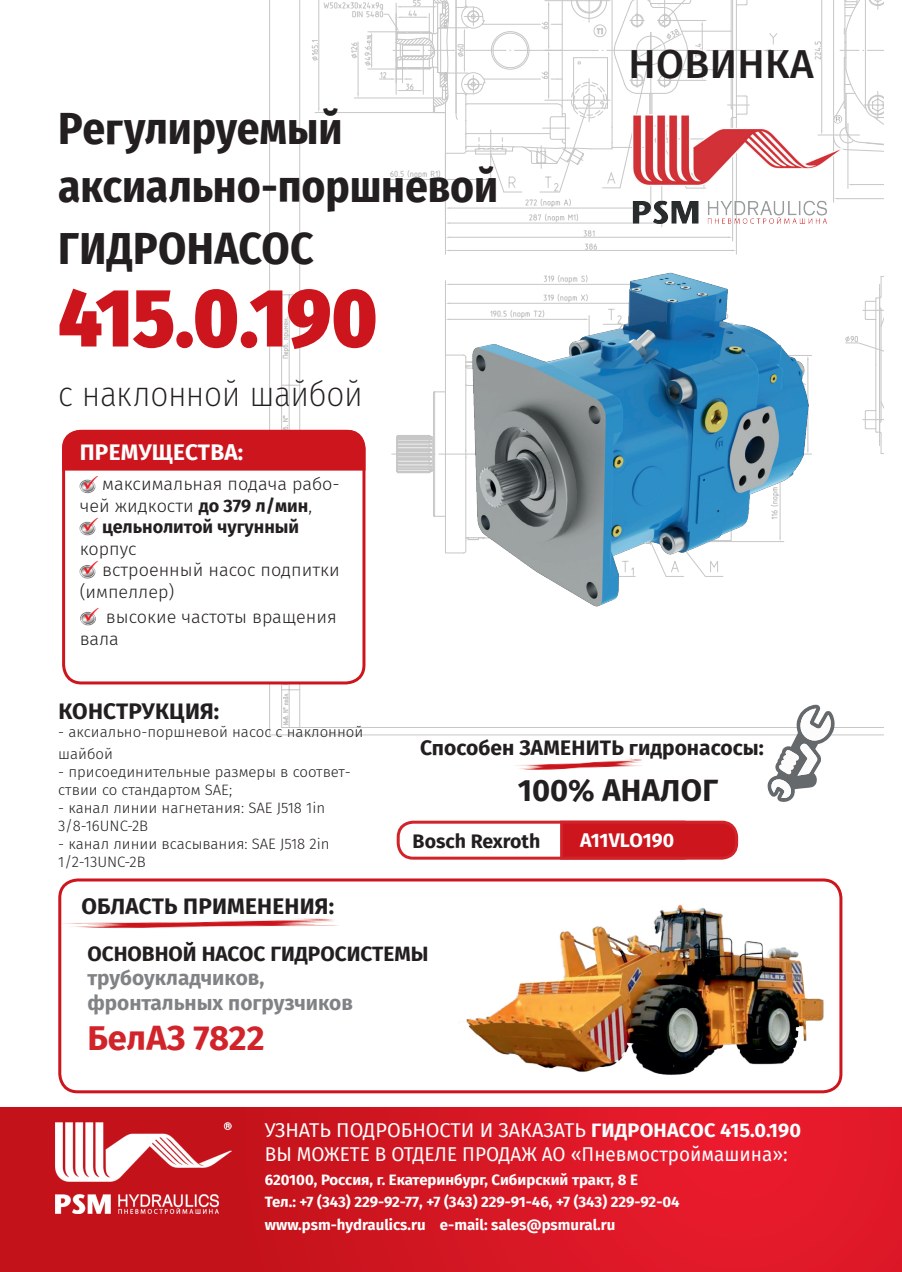
<style>
.page{position:relative;width:902px;height:1272px;background:#fff}
.page>*{position:absolute;margin:0;border:0;box-sizing:border-box;transform-origin:0 0}
.t1{font:900 82.5px "Fira Sans Condensed";color:#cd151d}
.t2{font:700 45px/60px "Fira Sans Condensed";letter-spacing:-.005em;color:#231f20}
.t3{font:500 40.5px "Fira Sans";letter-spacing:.01em;color:#231f20}
.t4{font:200 35.25px "Fira Sans Condensed";letter-spacing:-.015em;color:#231f20}
.t5{font:700 34.5px "Fira Sans";color:#d1232a}
.t6{font:700 30.9px "Fira Sans";letter-spacing:.01em;color:#231f20}
.t7{font:700 22.5px "Fira Sans";letter-spacing:.01em;color:#231f20}
.t8{font:700 22.5px "Fira Sans";letter-spacing:.01em;color:#fff}
.t9{font:700 21px "Fira Sans";color:#231f20}
.t10{font:700 20.85px/24.9px "Fira Sans";color:#808285}
.t11{font:700 20.85px "Fira Sans";color:#231f20}
.t12{font:19.5px/23.4px "Fira Sans";color:#fff}
.t13{font:700 19.5px "Fira Sans";color:#231f20}
.t14{font:700 19.5px "Fira Sans";letter-spacing:-.005em;color:#fff}
.t15{font:300 18px/21.6px "Fira Sans";color:#231f20}
.t16{font:700 18px/21.6px "Fira Sans";color:#231f20}
.t17{font:300 15px/18px "Fira Sans";color:#231f20}
.t18{font:700 15px/22.2px "Fira Sans";color:#fff}
.s1{color:#ee1d23}
.s2{font-weight:700}
.s3{font-weight:300}
</style>
<div class="page">
<hr style="left:901px;top:0;width:1px;height:105px;background:#000001">
<hr style="left:901px;top:147px;width:1px;height:41px;background:#000001">
<svg style="left:281px;top:684px;width:19px;height:44px"></svg>
<hr style="left:289px;top:509px;width:1px;height:218px;background:#000001">
<svg style="left:311px;top:0;width:474px;height:223px"></svg>
<svg style="left:814px;top:0;width:69px;height:199px"></svg>
<img style="left:632px;top:115px;width:211px;height:108px">
<div style="left:64px;top:431px;width:300px;height:252px;background:#fff;border-radius:18px"></div>
<div style="left:62px;top:430px;width:303px;height:254px;border:3px solid #cd151d;border-radius:18px"></div>
<svg style="left:62px;top:294px;width:271px;height:182px"></svg>
<div style="left:73px;top:472px;width:29px;height:29px;background:#231f20;opacity:.5"></div>
<div style="left:73px;top:514px;width:29px;height:29px;background:#231f20;opacity:.5"></div>
<div style="left:73px;top:557px;width:29px;height:29px;background:#231f20;opacity:.5"></div>
<div style="left:58px;top:878px;width:784px;height:215px;border:3px solid #cd151d;border-radius:18px"></div>
<img style="left:61px;top:916px;width:277px;height:16px">
<img style="left:514px;top:758px;width:128px;height:12px">
<svg style="left:766px;top:704px;width:69px;height:98px"></svg>
<div style="left:396px;top:820px;width:303px;height:39px;border:3px solid #d1232a;border-radius:15px"></div>
<svg style="left:558px;top:820px;width:181px;height:40px;background:#d02229"></svg>
<div style="left:74px;top:604px;width:28px;height:29px;background:#231f20;opacity:.5"></div>
<img style="left:466px;top:904px;width:358px;height:171px">
<img style="left:333px;top:223px;width:551px;height:406px">
<div style="left:0;top:1107px;width:901px;height:164px;background:linear-gradient(to right,#be1218,#eb1b2d)"></div>
<img style="left:56px;top:1122px;width:175px;height:91px">
<svg style="left:84px;top:607px;width:15px;height:14px"></svg>
<h2 class="t2" style="left:58px;top:95px;width:441px">Регулируемый аксиально-поршневой<br>ГИДРОНАСОС</h2>
<h1 class="t1" style="left:58px;top:244px;width:321px">415.0.190</h1>
<h3 class="t4" style="left:58px;top:368px;width:306px">с наклонной шайбой</h3>
<h3 class="t8" style="left:80px;top:433px;width:165px">ПРЕМУЩЕСТВА:</h3>
<p class="t15" style="left:80px;top:473px;width:261px"><span class="s1">✓</span> максимальная подача рабо&shy;чей жидкости <span class="s2">до 379 л/мин</span>,</p>
<p class="t16" style="left:80px;top:515px;width:221px"><span class="s1">✓</span> цельнолитой чугунный <span class="s3">корпус</span></p>
<p class="t15" style="left:80px;top:559px;width:261px"><span class="s1">✓</span> встроенный насос подпитки (импеллер)</p>
<p class="t15" style="left:80px;top:606px;width:258px;text-indent:26px">высокие частоты вращения вала</p>
<h3 class="t3" style="left:628px;top:32px;width:187px">НОВИНКА</h3>
<h3 class="t7" style="left:58px;top:692px;width:162px">КОНСТРУКЦИЯ:</h3>
<p class="t17" style="left:58px;top:721px;width:306px;line-height:21.6px">- аксиально-поршневой насос с наклонной шайбой</p>
<p class="t17" style="left:58px;top:762px;width:294px">- присоединительные размеры в соответ&shy;ствии со стандартом SAE;</p>
<p class="t17" style="left:58px;top:798px;width:268px">- канал линии нагнетания: SAE J518 1in<br>3/8-16UNC-2B</p>
<p class="t17" style="left:58px;top:834px;width:273px">- канал линии всасывания: SAE J518 2in<br>1/2-13UNC-2B</p>
<h3 class="t7" style="left:81px;top:886px;width:254px">ОБЛАСТЬ ПРИМЕНЕНИЯ:</h3>
<h3 class="t9" style="left:420px;top:729px;width:345px">Способен ЗАМЕНИТЬ гидронасосы:</h3>
<h3 class="t6" style="left:517px;top:763px;width:202px">100% АНАЛОГ</h3>
<h3 class="t13" style="left:412px;top:824px;width:129px">Bosch Rexroth</h3>
<h3 class="t14" style="left:580px;top:823px;width:95px">A11VLO190</h3>
<h3 class="t11" style="left:87px;top:935px;width:342px">ОСНОВНОЙ НАСОС ГИДРОСИСТЕМЫ</h3>
<h3 class="t10" style="left:87px;top:964px;width:267px">трубоукладчиков, фронтальных погрузчиков</h3>
<h3 class="t5" style="left:87px;top:1009px;width:179px">БелАЗ 7822</h3>
<h3 class="t12" style="left:265px;top:1117px;width:537px">УЗНАТЬ ПОДРОБНОСТИ И ЗАКАЗАТЬ <span class="s2">ГИДРОНАСОС 415.0.190<br></span>ВЫ МОЖЕТЕ В ОТДЕЛЕ ПРОДАЖ АО «Пневмостроймашина»:</h3>
<p class="t18" style="left:265px;top:1167px;width:416px">620100, Россия, г. Екатеринбург, Сибирский тракт, 8 Е<br>Тел.: +7 (343) 229-92-77, +7 (343) 229-91-46, +7 (343) 229-92-04 www.psm-hydraulics.ru e-mail: sales@psmural.ru</p>
</div>
